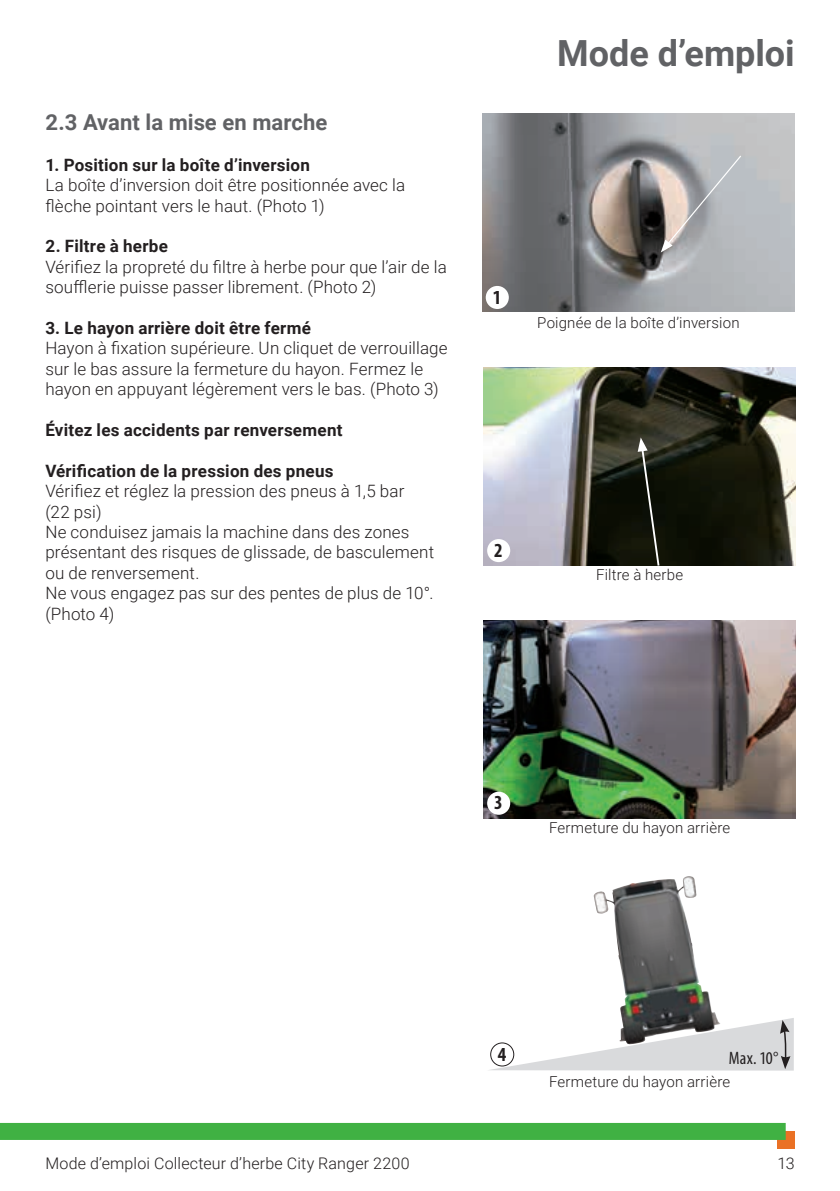
<style>
.page{position:relative;width:840px;height:1191px;background:#fff}
.page>*{position:absolute;margin:0;border:0;box-sizing:border-box;transform-origin:0 0}
.t1{font:700 36px "Roboto";color:#616265}
.t2{font:700 22px "Roboto";letter-spacing:.005em;color:#616265}
.t3{font:700 condensed 20px "Myriad Pro";color:#231f20}
.t4{font:condensed 18px "Myriad Pro";color:#231f20}
.t5{font:300 17px/20.4px "Roboto";letter-spacing:.005em;color:#231f20}
.t6{font:700 17px "Roboto";letter-spacing:.015em;color:#231f20}
.t7{font:300 16px "Roboto";letter-spacing:.015em;color:#231f20}
.t8{font:300 15px "Roboto";letter-spacing:.01em;color:#231f20}
</style>
<div class="page">
<div style="left:776px;top:1131px;width:18px;height:17px;background:#ea7125"></div>
<div style="left:0;top:1123px;width:785px;height:17px;background:#40b143"></div>
<img style="left:482px;top:113px;width:312px;height:199px">
<img style="left:483px;top:367px;width:312px;height:199px">
<svg style="left:637px;top:437px;width:23px;height:129px;background:#2c2f25"></svg>
<img style="left:483px;top:620px;width:312px;height:199px">
<img style="left:593px;top:876px;width:124px;height:141px">
<svg style="left:490px;top:1017px;width:303px;height:53px"></svg>
<div style="left:490px;top:1043px;width:23px;height:23px;background:#fff;border-radius:50%"></div>
<div style="left:490px;top:1042px;width:24px;height:24px;border:1px solid #231f20;border-radius:50%"></div>
<svg style="left:660px;top:154px;width:82px;height:98px;background:#b3b2b3"></svg>
<div style="left:485px;top:286px;width:23px;height:23px;background:#fff;border-radius:50%"></div>
<div style="left:487px;top:791px;width:23px;height:23px;background:#fff;border-radius:50%"></div>
<div style="left:487px;top:539px;width:23px;height:23px;background:#fff;border-radius:50%"></div>
<p class="t2" style="left:45px;top:107px;width:283px">2.3 Avant la mise en marche</p>
<p class="t6" style="left:45px;top:153px;width:266px">1. Position sur la boîte d’inversion</p>
<p class="t5" style="left:45px;top:174px;width:361px">La boîte d’inversion doit être positionnée avec la flèche pointant vers le haut. (Photo 1)</p>
<p class="t6" style="left:45px;top:234px;width:124px">2. Filtre à herbe</p>
<p class="t5" style="left:45px;top:256px;width:402px">Vérifiez la propreté du filtre à herbe pour que l’air de la soufflerie puisse passer librement. (Photo 2)</p>
<p class="t6" style="left:45px;top:316px;width:267px">3. Le hayon arrière doit être fermé</p>
<p class="t5" style="left:45px;top:337px;width:403px">Hayon à fixation supérieure. Un cliquet de verrouillage sur le bas assure la fermeture du hayon. Fermez le hayon en appuyant légèrement vers le bas. (Photo 3)</p>
<p class="t6" style="left:45px;top:418px;width:298px">Évitez les accidents par renversement</p>
<p class="t6" style="left:45px;top:459px;width:289px">Vérification de la pression des pneus</p>
<p class="t5" style="left:45px;top:480px;width:390px">Vérifiez et réglez la pression des pneus à 1,5 bar<br>(22 psi)<br>Ne conduisez jamais la machine dans des zones présentant des risques de glissade, de basculement ou de renversement.<br>Ne vous engagez pas sur des pentes de plus de 10°. (Photo 4)</p>
<h1 class="t1" style="left:556px;top:28px;width:239px">Mode d’emploi</h1>
<p class="t3" style="left:492px;top:284px;width:10px">1</p>
<p class="t8" style="left:537px;top:312px;width:204px">Poignée de la boîte d’inversion</p>
<p class="t3" style="left:494px;top:537px;width:10px">2</p>
<p class="t8" style="left:595px;top:564px;width:89px">Filtre à herbe</p>
<p class="t3" style="left:494px;top:790px;width:10px">3</p>
<p class="t8" style="left:548px;top:817px;width:183px">Fermeture du hayon arrière</p>
<p class="t7" style="left:45px;top:1152px;width:365px">Mode d’emploi Collecteur d’herbe City Ranger 2200</p>
<p class="t3" style="left:497px;top:1041px;width:10px">4</p>
<p class="t4" style="left:728px;top:1047px;width:51px">Max. 10°</p>
<p class="t8" style="left:548px;top:1071px;width:183px">Fermeture du hayon arrière</p>
<p class="t7" style="left:777px;top:1152px;width:19px">13</p>
</div>
